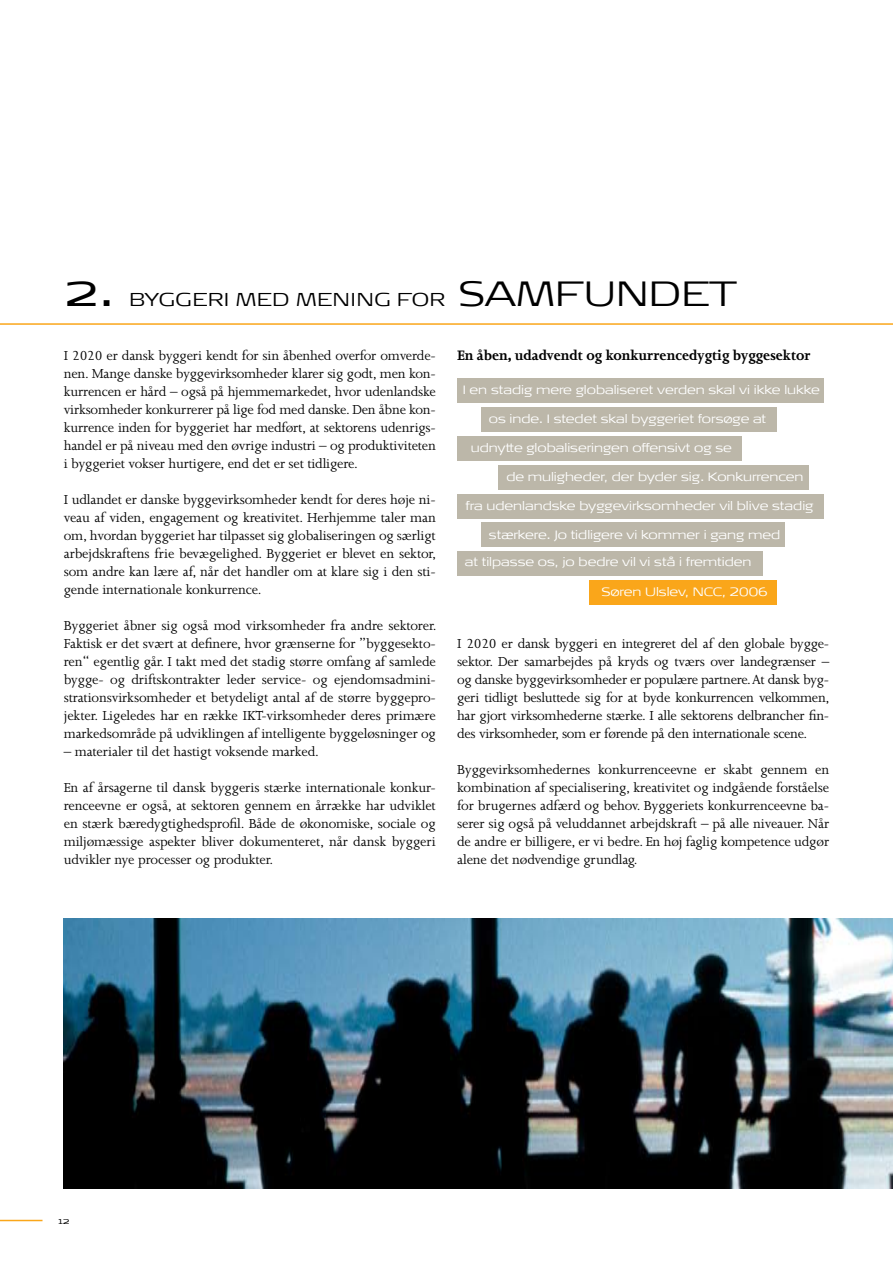
<style>
.page{position:relative;width:893px;height:1263px;background:#fff}
.page>*{position:absolute;margin:0;border:0;box-sizing:border-box;transform-origin:0 0}
.t1{font:300 46.5px "Signa Ext Caps";color:#000}
.t2{font:300 18.6px "Signa Ext";letter-spacing:.03em;color:#000}
.t3{font:700 15.75px "Joanna";color:#000}
.t4{font:15px/18px "Joanna";letter-spacing:-.01em;color:#000;text-align:justify}
.t5{font:300 12px "Signa Ext Column";color:#fff}
.t6{font:300 9px "Signa Ext";color:#000}
.s1{font-size:34.8px}
</style>
<div class="page">
<hr style="left:0;top:1220px;width:43px;height:1px;background:#faa61a">
<hr style="left:0;top:323px;width:893px;height:2px;background:#faa61a">
<div style="left:589px;top:580px;width:188px;height:24px;background:#faa61a"></div>
<div style="left:480px;top:522px;width:304px;height:25px;background:#bcb7a9"></div>
<div style="left:457px;top:551px;width:305px;height:25px;background:#bcb7a9"></div>
<div style="left:457px;top:436px;width:285px;height:24px;background:#bcb7a9"></div>
<div style="left:457px;top:378px;width:367px;height:25px;background:#bcb7a9"></div>
<div style="left:481px;top:407px;width:296px;height:25px;background:#bcb7a9"></div>
<div style="left:498px;top:465px;width:311px;height:24px;background:#bcb7a9"></div>
<div style="left:457px;top:494px;width:367px;height:24px;background:#bcb7a9"></div>
<img style="left:64px;top:918px;width:829px;height:270px">
<h1 class="t1" style="left:64px;top:262px;width:52px">2.</h1>
<p class="t2" style="left:129px;top:288px;width:609px">BYGGERI MED MENING FOR <span class="s1">SAMFUNDET</span></p>
<p class="t4" style="left:64px;top:347px;width:374px">I 2020 er dansk byggeri kendt for sin åbenhed overfor omverde&shy;nen. Mange danske byggevirksomheder klarer sig godt, men kon&shy;kurrencen er hård – også på hjemmemarkedet, hvor udenlandske virksomheder konkurrerer på lige fod med danske. Den åbne kon&shy;kurrence inden for byggeriet har medført, at sektorens udenrigs&shy;handel er på niveau med den øvrige industri – og produktiviteten i byggeriet vokser hurtigere, end det er set tidligere.</p>
<p class="t4" style="left:64px;top:491px;width:374px">I udlandet er danske byggevirksomheder kendt for deres høje ni&shy;veau af viden, engagement og kreativitet. Herhjemme taler man om, hvordan byggeriet har tilpasset sig globaliseringen og særligt arbejdskraftens frie bevægelighed. Byggeriet er blevet en sektor, som andre kan lære af, når det handler om at klare sig i den sti&shy;gende internationale konkurrence.</p>
<p class="t4" style="left:64px;top:617px;width:374px">Byggeriet åbner sig også mod virksomheder fra andre sektorer.<br>Faktisk er det svært at definere, hvor grænserne for ”byggesekto&shy;ren“ egentlig går. I takt med det stadig større omfang af samlede bygge- og driftskontrakter leder service- og ejendomsadmini&shy;strationsvirksomheder et betydeligt antal af de større byggepro&shy;jekter. Ligeledes har en række IKT-virksomheder deres primære markedsområde på udviklingen af intelligente byggeløsninger og</p>
<p class="t4" style="left:64px;top:743px;width:257px">– materialer til det hastigt voksende marked.</p>
<p class="t4" style="left:64px;top:779px;width:374px">En af årsagerne til dansk byggeris stærke internationale konkur&shy;renceevne er også, at sektoren gennem en årrække har udviklet en stærk bæredygtighedsprofil. Både de økonomiske, sociale og miljømæssige aspekter bliver dokumenteret, når dansk byggeri udvikler nye processer og produkter.</p>
<p class="t3" style="left:457px;top:347px;width:355px">En åben, udadvendt og konkurrencedygtig byggesektor</p>
<p class="t5" style="left:463px;top:383px;width:359px">I en stadig mere globaliseret verden skal vi ikke lukke</p>
<p class="t5" style="left:489px;top:412px;width:279px">os inde. I stedet skal byggeriet forsøge at</p>
<p class="t5" style="left:471px;top:440px;width:262px">udnytte globaliseringen offensivt og se</p>
<p class="t5" style="left:506px;top:469px;width:299px">de muligheder, der byder sig. Konkurrencen</p>
<p class="t5" style="left:466px;top:499px;width:349px">fra udenlandske byggevirksomheder vil blive stadig</p>
<p class="t5" style="left:489px;top:528px;width:293px">stærkere. Jo tidligere vi kommer i gang med</p>
<p class="t5" style="left:465px;top:555px;width:288px">at tilpasse os, jo bedre vil vi stå i fremtiden</p>
<p class="t5" style="left:601px;top:585px;width:168px">Søren Ulslev, NCC, 2006</p>
<p class="t4" style="left:457px;top:635px;width:374px">I 2020 er dansk byggeri en integreret del af den globale bygge&shy;sektor. Der samarbejdes på kryds og tværs over landegrænser – og danske byggevirksomheder er populære partnere. At dansk byg&shy;geri tidligt besluttede sig for at byde konkurrencen velkommen, har gjort virksomhederne stærke. I alle sektorens delbrancher fin&shy;des virksomheder, som er førende på den internationale scene.</p>
<p class="t4" style="left:457px;top:761px;width:374px">Byggevirksomhedernes konkurrenceevne er skabt gennem en kombination af specialisering, kreativitet og indgående forståelse for brugernes adfærd og behov. Byggeriets konkurrenceevne ba&shy;serer sig også på veluddannet arbejdskraft – på alle niveauer. Når de andre er billigere, er vi bedre. En høj faglig kompetence udgør alene det nødvendige grundlag.</p>
<p class="t6" style="left:58px;top:1216px;width:12px">12</p>
</div>
